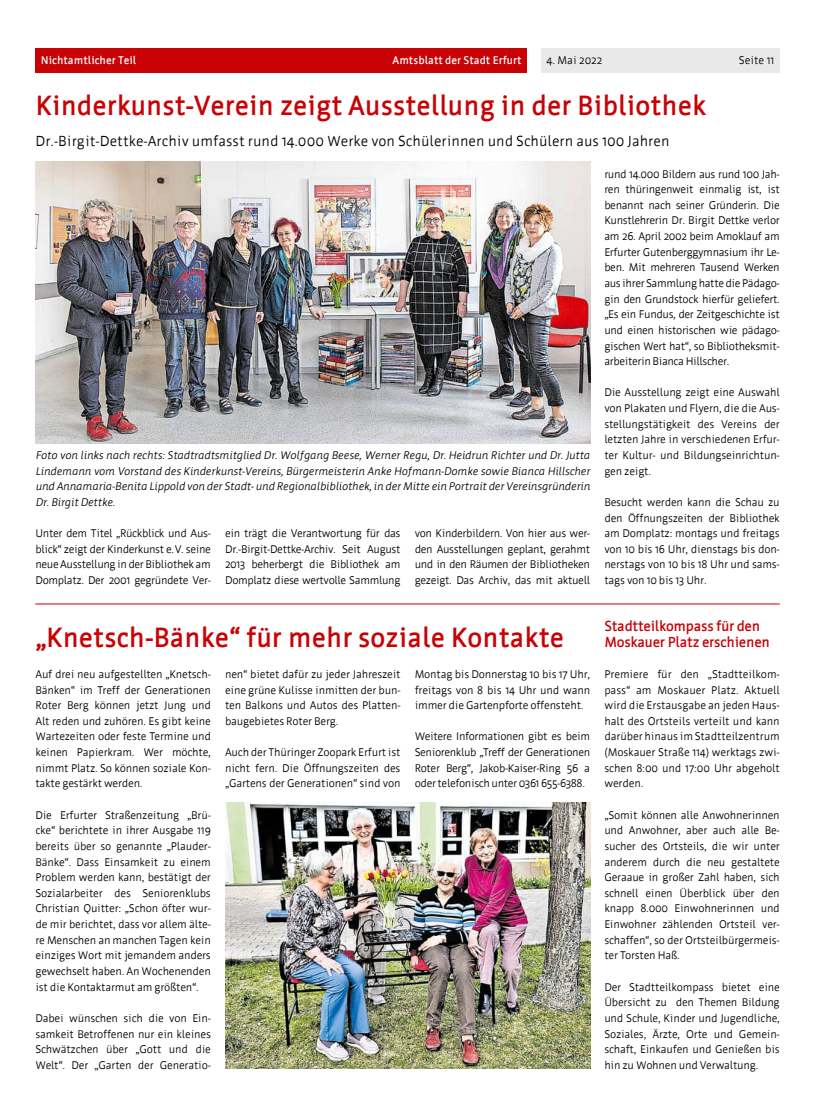
<style>
.page{position:relative;width:833px;height:1117px;background:#fff}
.page>*{position:absolute;margin:0;border:0;box-sizing:border-box;transform-origin:0 0}
.H1-u1{font:700 27.5px "Werk";color:#c80205}
.P-uz{font:14.38px "Werk";color:#000}
.H1-u4{font:700 14.38px/15.6px "Werk";letter-spacing:-.02em;color:#c80205}
.P-Normal{font:11px/15.6px "Werk";letter-spacing:-.02em;color:#000;text-align:justify}
.t1{font:italic 11px/15.6px "Werk";letter-spacing:-.02em;color:#000;text-align:justify}
.t2{font:700 11px "Werk";color:#fff}
</style>
<div class="page">
<div style="left:541px;top:48px;width:239px;height:25px;background:#e9e9e9"></div>
<div style="left:35px;top:48px;width:492px;height:25px;background:#c80205"></div>
<img style="left:35px;top:162px;width:555px;height:281px">
<img style="left:225px;top:802px;width:365px;height:266px">
<hr style="left:35px;top:603px;width:745px;height:1px;background:#c80205">
<p class="t2" style="left:41px;top:55px;width:97px">Nichtamtlicher Teil</p>
<p class="t2" style="left:392px;top:55px;width:131px">Amtsblatt der Stadt Erfurt</p>
<p class="P-Normal" style="left:546px;top:53px;width:57px">4. Mai 2022</p>
<p class="P-Normal" style="left:739px;top:53px;width:37px">Seite 11</p>
<h1 class="H1-u1" style="left:35px;top:90px;width:672px">Kinderkunst-Verein zeigt Ausstellung in der Bibliothek</h1>
<p class="P-uz" style="left:35px;top:133px;width:635px">Dr.-Birgit-Dettke-Archiv umfasst rund 14.000 Werke von Schülerinnen und Schülern aus 100 Jahren</p>
<p class="t1" style="left:35px;top:447px;width:556px">Foto von links nach rechts: Stadtradtsmitglied Dr. Wolfgang Beese, Werner Regu, Dr. Heidrun Richter und Dr. Jutta Lindemann vom Vorstand des Kinderkunst-Vereins, Bürgermeisterin Anke Hofmann-Domke sowie Bianca Hillscher und Annamaria-Benita Lippold von der Stadt- und Regionalbibliothek, in der Mitte ein Portrait der Vereinsgründerin Dr. Birgit Dettke.</p>
<p class="P-Normal" style="left:35px;top:525px;width:177px">Unter dem Titel „Rückblick und Aus&shy;blick“ zeigt der Kinderkunst e.V. seine neue Ausstellung in der Bibliothek am Domplatz. Der 2001 gegründete Ver-</p>
<p class="P-Normal" style="left:225px;top:525px;width:177px">ein trägt die Verantwortung für das Dr.-Birgit-Dettke-Archiv. Seit August 2013 beherbergt die Bibliothek am Domplatz diese wertvolle Sammlung</p>
<p class="P-Normal" style="left:415px;top:525px;width:177px">von Kinderbildern. Von hier aus wer&shy;den Ausstellungen geplant, gerahmt und in den Räumen der Bibliotheken gezeigt. Das Archiv, das mit aktuell</p>
<h1 class="H1-u1" style="left:35px;top:622px;width:530px">„Knetsch-Bänke“ für mehr soziale Kontakte</h1>
<p class="P-Normal" style="left:35px;top:666px;width:177px">Auf drei neu aufgestellten „Knetsch-Bänken“ im Treff der Generationen Roter Berg können jetzt Jung und Alt reden und zuhören. Es gibt keine Wartezeiten oder feste Termine und keinen Papierkram. Wer möchte, nimmt Platz. So können soziale Kon&shy;takte gestärkt werden.</p>
<p class="P-Normal" style="left:35px;top:806px;width:177px">Die Erfurter Straßenzeitung „Brü&shy;cke“ berichtete in ihrer Ausgabe 119 bereits über so genannte „Plauder-Bänke“. Dass Einsamkeit zu einem Problem werden kann, bestätigt der Sozialarbeiter des Seniorenklubs Christian Quitter: „Schon öfter wur&shy;de mir berichtet, dass vor allem älte&shy;re Menschen an manchen Tagen kein einziges Wort mit jemandem anders gewechselt haben. An Wochenenden ist die Kontaktarmut am größten“.</p>
<p class="P-Normal" style="left:35px;top:1010px;width:177px">Dabei wünschen sich die von Ein&shy;samkeit Betroffenen nur ein kleines Schwätzchen über „Gott und die Welt“. Der „Garten der Generatio-</p>
<p class="P-Normal" style="left:225px;top:666px;width:177px">nen“ bietet dafür zu jeder Jahreszeit eine grüne Kulisse inmitten der bun&shy;ten Balkons und Autos des Platten&shy;baugebietes Roter Berg.</p>
<p class="P-Normal" style="left:225px;top:744px;width:177px">Auch der Thüringer Zoopark Erfurt ist nicht fern. Die Öffnungszeiten des „Gartens der Generationen“ sind von</p>
<p class="P-Normal" style="left:415px;top:666px;width:177px">Montag bis Donnerstag 10 bis 17 Uhr, freitags von 8 bis 14 Uhr und wann immer die Gartenpforte offensteht.</p>
<p class="P-Normal" style="left:415px;top:728px;width:177px">Weitere Informationen gibt es beim Seniorenklub „Treff der Generationen Roter Berg“, Jakob-Kaiser-Ring 56 a oder telefonisch unter 0361 655-6388.</p>
<p class="P-Normal" style="left:604px;top:166px;width:177px">rund 14.000 Bildern aus rund 100 Jah&shy;ren thüringenweit einmalig ist, ist benannt nach seiner Gründerin. Die Kunstlehrerin Dr. Birgit Dettke verlor am 26. April 2002 beim Amoklauf am Erfurter Gutenberggymnasium ihr Le&shy;ben. Mit mehreren Tausend Werken aus ihrer Sammlung hatte die Pädago&shy;gin den Grundstock hierfür geliefert. „Es ein Fundus, der Zeitgeschichte ist und einen historischen wie pädago&shy;gischen Wert hat“, so Bibliotheksmit&shy;arbeiterin Bianca Hillscher.</p>
<p class="P-Normal" style="left:604px;top:385px;width:177px">Die Ausstellung zeigt eine Auswahl von Plakaten und Flyern, die die Aus&shy;stellungstätigkeit des Vereins der letzten Jahre in verschiedenen Erfur&shy;ter Kultur- und Bildungseinrichtun&shy;gen zeigt.</p>
<p class="P-Normal" style="left:604px;top:494px;width:177px">Besucht werden kann die Schau zu den Öffnungszeiten der Bibliothek am Domplatz: montags und freitags von 10 bis 16 Uhr, dienstags bis don&shy;nerstags von 10 bis 18 Uhr und sams&shy;tags von 10 bis 13 Uhr.</p>
<h1 class="H1-u4" style="left:604px;top:618px;width:167px">Stadtteilkompass für den<br>Moskauer Platz erschienen</h1>
<p class="P-Normal" style="left:604px;top:666px;width:177px">Premiere für den „Stadtteilkom&shy;pass“ am Moskauer Platz. Aktuell wird die Erstausgabe an jeden Haus&shy;halt des Ortsteils verteilt und kann darüber hinaus im Stadtteilzentrum (Moskauer Straße 114) werktags zwi&shy;schen 8:00 und 17:00 Uhr abgeholt werden.</p>
<p class="P-Normal" style="left:604px;top:806px;width:177px">„Somit können alle Anwohnerinnen und Anwohner, aber auch alle Be&shy;sucher des Ortsteils, die wir unter anderem durch die neu gestaltete Geraaue in großer Zahl haben, sich schnell einen Überblick über den knapp 8.000 Einwohnerinnen und Einwohner zählenden Ortsteil ver&shy;schaffen“, so der Ortsteilbürgermeis&shy;ter Torsten Haß.</p>
<p class="P-Normal" style="left:604px;top:978px;width:177px">Der Stadtteilkompass bietet eine Übersicht zu den Themen Bildung und Schule, Kinder und Jugendliche, Soziales, Ärzte, Orte und Gemein&shy;schaft, Einkaufen und Genießen bis hin zu Wohnen und Verwaltung.</p>
</div>
